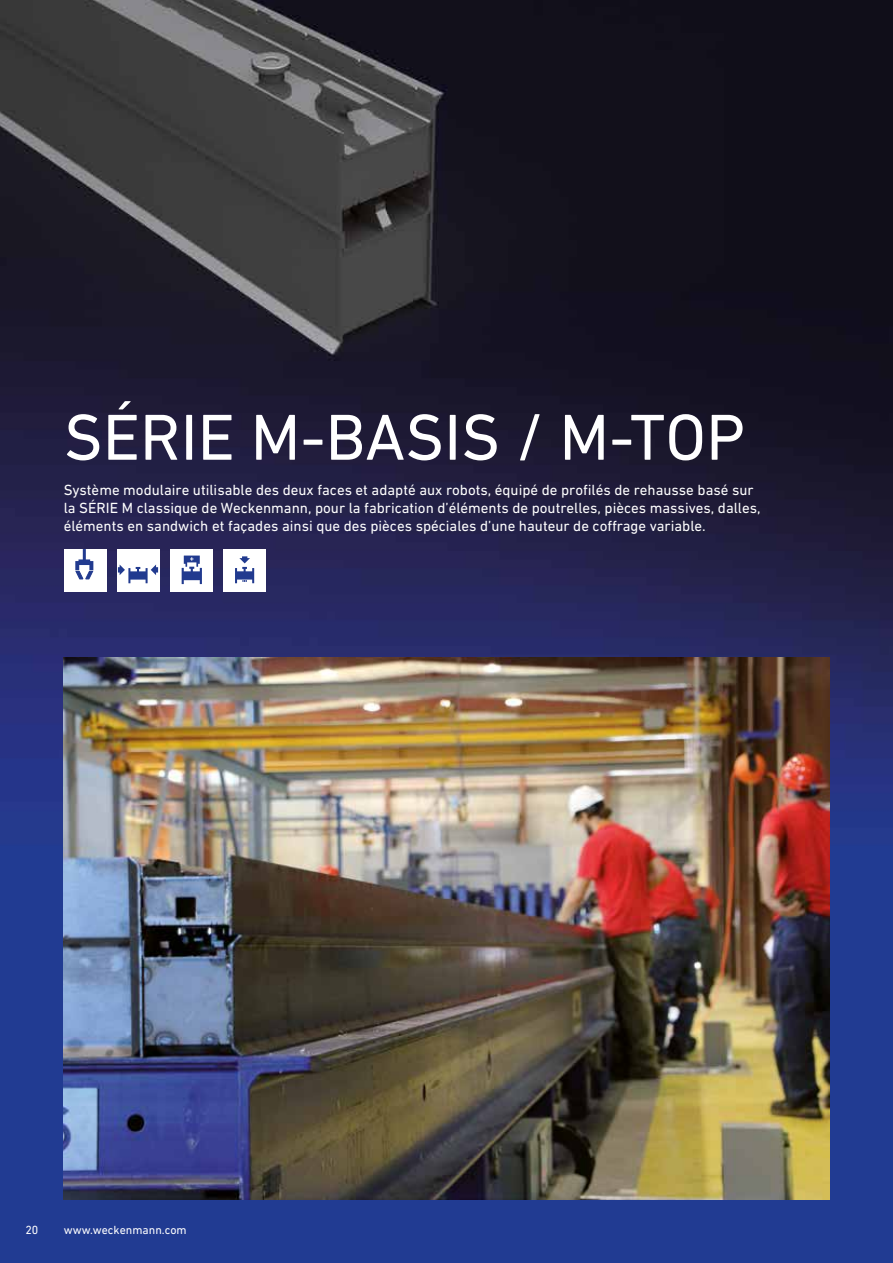
<style>
.page{position:relative;width:893px;height:1263px;background:#fff}
.page>*{position:absolute;margin:0;border:0;box-sizing:border-box;transform-origin:0 0}
.t1{font:66px "DIN Next CYR";color:#fff}
.t2{font:15px/18px "DIN Next CYR";color:#fff}
.t3{font:12px "DIN Next CYR";color:#fff}
</style>
<div class="page">
<div style="left:0;top:1199px;width:893px;height:64px;background:#213b92"></div>
<img style="left:0;top:0;width:893px;height:1199px">
<div style="left:64px;top:549px;width:42px;height:43px;background:#fff"></div>
<div style="left:117px;top:549px;width:42px;height:43px;background:#fff"></div>
<div style="left:170px;top:549px;width:43px;height:43px;background:#fff"></div>
<div style="left:223px;top:549px;width:43px;height:43px;background:#fff"></div>
<svg style="left:75px;top:549px;width:19px;height:31px"></svg>
<svg style="left:118px;top:564px;width:40px;height:19px"></svg>
<svg style="left:182px;top:555px;width:20px;height:29px"></svg>
<svg style="left:235px;top:556px;width:19px;height:27px"></svg>
<img style="left:64px;top:658px;width:765px;height:541px">
<h1 class="t1" style="left:64px;top:399px;width:683px">SÉRIE M-BASIS / M-TOP</h1>
<p class="t2" style="left:64px;top:481px;width:698px">Système modulaire utilisable des deux faces et adapté aux robots, équipé de profilés de rehausse basé sur la SÉRIE M classique de Weckenmann, pour la fabrication d’éléments de poutrelles, pièces massives, dalles, éléments en sandwich et façades ainsi que des pièces spéciales d’une hauteur de coffrage variable.</p>
<p class="t3" style="left:25px;top:1223px;width:15px">20</p>
<p class="t3" style="left:64px;top:1223px;width:124px">www.weckenmann.com</p>
</div>
